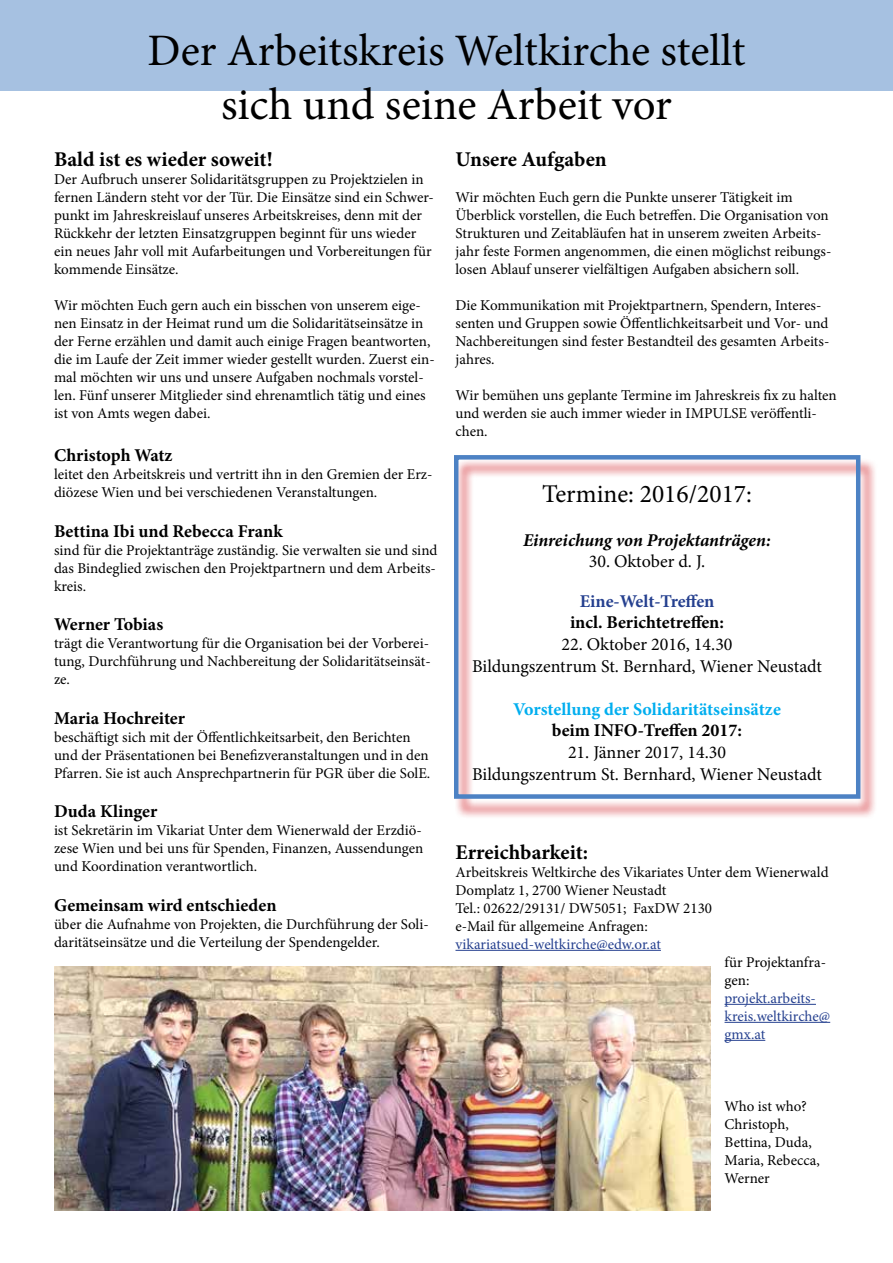
<style>
.page{position:relative;width:893px;height:1263px;background:#fff}
.page>*{position:absolute;margin:0;border:0;box-sizing:border-box;transform-origin:0 0}
.t1{font:45px/54px "Minion Pro";letter-spacing:-.005em;color:#000;text-align:center}
.t2{font:25.5px "Minion Pro";color:#000}
.t3{font:700 21px "Minion Pro";color:#000}
.t4{font:700 18px "Minion Pro";color:#000}
.t5{font:18px/21.6px "Minion Pro";color:#000;text-align:center}
.t6{font:700 18px "Minion Pro";color:#00aeef}
.t7{font:italic 700 18px "Minion Pro";letter-spacing:-.005em;color:#000}
.t8{font:700 18px "Minion Pro";letter-spacing:-.005em;color:#25408f}
.t9{font:15px/18px "Minion Pro";color:#000}
.t10{font:15px/18px "Minion Pro";letter-spacing:-.005em;color:#25408f}
</style>
<div class="page">
<div style="left:0;top:0;width:893px;height:91px;background:#a6c1e1"></div>
<hr style="left:455px;top:950px;width:206px;height:1px;background:#25408f">
<hr style="left:724px;top:1004px;width:92px;height:1px;background:#25408f">
<hr style="left:724px;top:1022px;width:106px;height:1px;background:#25408f">
<hr style="left:724px;top:1040px;width:41px;height:1px;background:#25408f">
<img style="left:54px;top:966px;width:657px;height:244px">
<div style="left:455px;top:459px;width:422px;height:360px;background:#d2232a;opacity:.75"></div>
<div style="left:454px;top:455px;width:406px;height:344px;border:4px solid #4d82c4"></div>
<h1 class="t1" style="left:147px;top:24px;width:599px">Der Arbeitskreis Weltkirche stellt sich und seine Arbeit vor</h1>
<h3 class="t3" style="left:54px;top:144px;width:220px">Bald ist es wieder soweit!</h3>
<p class="t9" style="left:54px;top:170px;width:381px">Der Aufbruch unserer Solidaritätsgruppen zu Projektzielen in fernen Ländern steht vor der Tür. Die Einsätze sind ein Schwer&shy;punkt im Jahreskreislauf unseres Arbeitskreises, denn mit der Rückkehr der letzten Einsatzgruppen beginnt für uns wieder ein neues Jahr voll mit Aufarbeitungen und Vorbereitungen für kommende Einsätze.</p>
<p class="t9" style="left:54px;top:296px;width:382px">Wir möchten Euch gern auch ein bisschen von unserem eige&shy;nen Einsatz in der Heimat rund um die Solidaritätseinsätze in der Ferne erzählen und damit auch einige Fragen beantworten, die im Laufe der Zeit immer wieder gestellt wurden. Zuerst ein&shy;mal möchten wir uns und unsere Aufgaben nochmals vorstel&shy;len. Fünf unserer Mitglieder sind ehrenamtlich tätig und eines ist von Amts wegen dabei.</p>
<p class="t4" style="left:54px;top:442px;width:120px">Christoph Watz</p>
<p class="t9" style="left:54px;top:465px;width:380px">leitet den Arbeitskreis und vertritt ihn in den Gremien der Erz&shy;diözese Wien und bei verschiedenen Veranstaltungen.</p>
<p class="t4" style="left:54px;top:518px;width:230px">Bettina Ibi und Rebecca Frank</p>
<p class="t9" style="left:54px;top:541px;width:385px;text-align:justify">sind für die Projektanträge zuständig. Sie verwalten sie und sind das Bindeglied zwischen den Projektpartnern und dem Arbeits&shy;kreis.</p>
<p class="t4" style="left:54px;top:612px;width:111px">Werner Tobias</p>
<p class="t9" style="left:54px;top:634px;width:378px;text-align:justify">trägt die Verantwortung für die Organisation bei der Vorberei&shy;tung, Durchführung und Nachbereitung der Solidaritätseinsät&shy;ze.</p>
<p class="t4" style="left:54px;top:705px;width:133px">Maria Hochreiter</p>
<p class="t9" style="left:54px;top:728px;width:378px">beschäftigt sich mit der Öffentlichkeitsarbeit, den Berichten und der Präsentationen bei Benefizveranstaltungen und in den<br>Pfarren. Sie ist auch Ansprechpartnerin für PGR über die SolE.</p>
<p class="t4" style="left:54px;top:799px;width:105px">Duda Klinger</p>
<p class="t9" style="left:54px;top:822px;width:371px;text-align:justify">ist Sekretärin im Vikariat Unter dem Wienerwald der Erzdiö&shy;zese Wien und bei uns für Spenden, Finanzen, Aussendungen und Koordination verantwortlich.</p>
<p class="t4" style="left:54px;top:892px;width:224px">Gemeinsam wird entschieden</p>
<p class="t9" style="left:54px;top:915px;width:376px">über die Aufnahme von Projekten, die Durchführung der Soli&shy;daritätseinsätze und die Verteilung der Spendengelder.</p>
<h3 class="t3" style="left:455px;top:144px;width:153px">Unsere Aufgaben</h3>
<p class="t9" style="left:455px;top:188px;width:377px">Wir möchten Euch gern die Punkte unserer Tätigkeit im Überblick vorstellen, die Euch betreffen. Die Organisation von Strukturen und Zeitabläufen hat in unserem zweiten Arbeits&shy;jahr feste Formen angenommen, die einen möglichst reibungs&shy;losen Ablauf unserer vielfältigen Aufgaben absichern soll.</p>
<p class="t9" style="left:455px;top:296px;width:375px">Die Kommunikation mit Projektpartnern, Spendern, Interes&shy;senten und Gruppen sowie Öffentlichkeitsarbeit und Vor- und Nachbereitungen sind fester Bestandteil des gesamten Arbeits&shy;jahres.</p>
<p class="t9" style="left:455px;top:386px;width:383px">Wir bemühen uns geplante Termine im Jahreskreis fix zu halten und werden sie auch immer wieder in IMPULSE veröffentli&shy;chen.</p>
<h2 class="t2" style="left:542px;top:477px;width:211px">Termine: 2016/2017:</h2>
<p class="t7" style="left:523px;top:527px;width:249px">Einreichung von Projektanträgen:</p>
<p class="t5" style="left:589px;top:551px;width:118px">30. Oktober d. J.</p>
<p class="t8" style="left:580px;top:588px;width:136px">Eine-Welt-Treffen</p>
<p class="t4" style="left:570px;top:610px;width:156px">incl. Berichtetreffen:</p>
<p class="t5" style="left:472px;top:633px;width:351px">22. Oktober 2016, 14.30<br>Bildungszentrum St. Bernhard, Wiener Neustadt</p>
<p class="t6" style="left:513px;top:696px;width:269px">Vorstellung der Solidaritätseinsätze</p>
<p class="t4" style="left:552px;top:718px;width:192px">beim INFO-Treffen 2017:</p>
<p class="t5" style="left:472px;top:741px;width:351px">21. Jänner 2017, 14.30<br>Bildungszentrum St. Bernhard, Wiener Neustadt</p>
<h3 class="t3" style="left:455px;top:837px;width:134px">Erreichbarkeit:</h3>
<p class="t9" style="left:455px;top:863px;width:375px">Arbeitskreis Weltkirche des Vikariates Unter dem Wienerwald Domplatz 1, 2700 Wiener Neustadt<br>Tel.: 02622/29131/ DW5051; FaxDW 2130<br>e-Mail für allgemeine Anfragen:</p>
<p class="t10" style="left:455px;top:935px;width:207px">vikariatsued-weltkirche@edw.or.at</p>
<p class="t9" style="left:724px;top:953px;width:103px">für Projektanfra&shy;gen:</p>
<p class="t10" style="left:724px;top:989px;width:107px">projekt.arbeits&shy;kreis.weltkirche@ gmx.at</p>
<p class="t9" style="left:724px;top:1097px;width:97px">Who ist who?<br>Christoph,<br>Bettina, Duda,<br>Maria, Rebecca,<br>Werner</p>
</div>
